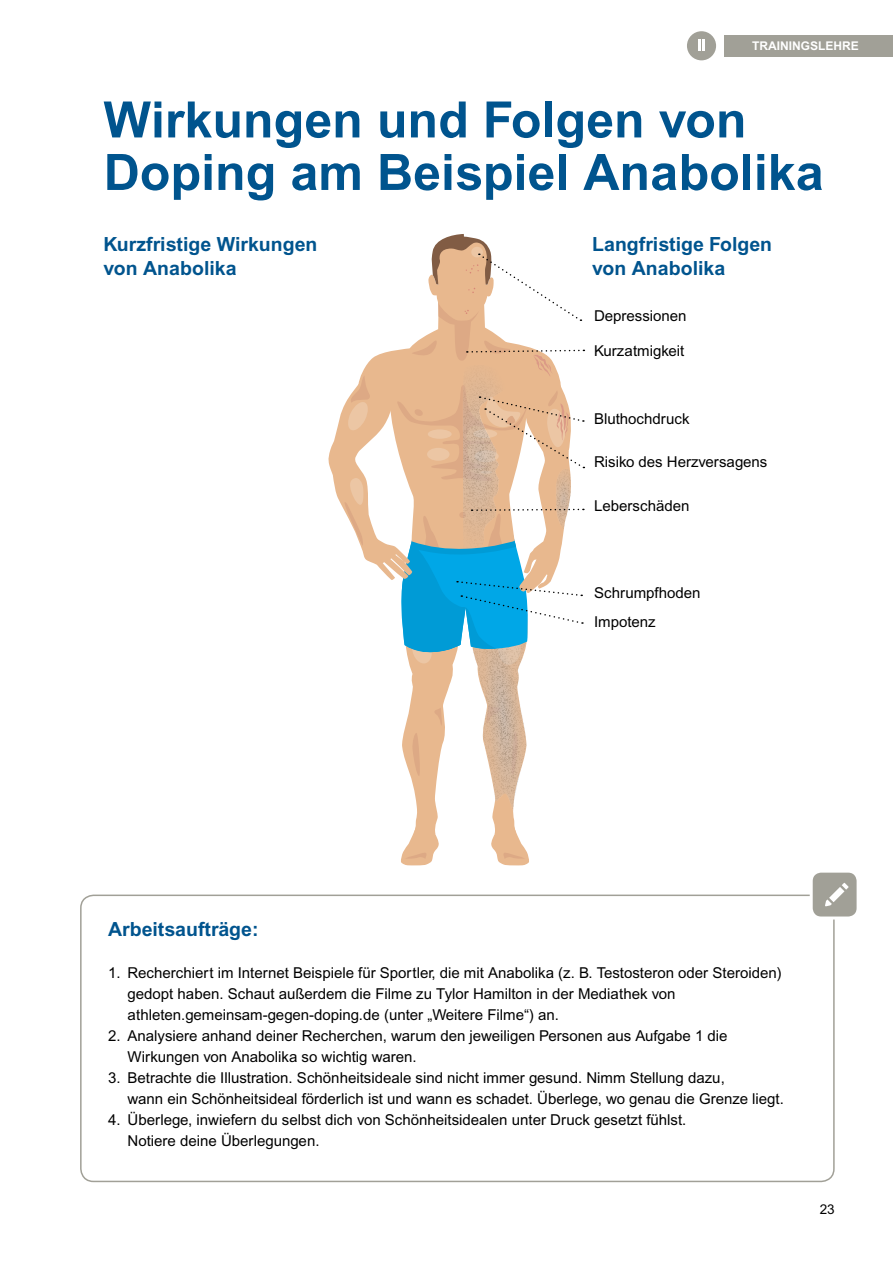
<style>
.page{position:relative;width:893px;height:1263px;background:#fff}
.page>*{position:absolute;margin:0;border:0;box-sizing:border-box;transform-origin:0 0}
.t1{font:700 50.25px/52.5px "Arial";color:#00548e}
.t2{font:700 19.5px/24px "Arial";color:#00548e}
.t3{font:15px/21px "Arial";color:#000}
.t4{font:13.5px "Arial";color:#000}
.t5{font:700 12px "Arial";color:#fff}
</style>
<div class="page">
<div style="left:80px;top:894px;width:755px;height:288px;border:2px solid #a1a097;border-radius:13px"></div>
<div style="left:811px;top:871px;width:47px;height:47px;background:#a1a097;border-radius:10px"></div>
<div style="left:810px;top:870px;width:50px;height:49px;border:3px solid #fff;border-radius:10px"></div>
<svg style="left:825px;top:883px;width:24px;height:23px"></svg>
<svg style="left:328px;top:234px;width:256px;height:632px"></svg>
<div style="left:725px;top:35px;width:168px;height:21px;background:#a1a097"></div>
<div style="left:687px;top:31px;width:29px;height:29px;background:#a1a097;border-radius:50%"></div>
<svg style="left:698px;top:39px;width:7px;height:12px"></svg>
<p class="t5" style="left:752px;top:39px;width:108px">TRAININGSLEHRE</p>
<h1 class="t1" style="left:104px;top:93px;width:721px">Wirkungen und Folgen von<br>Doping am Beispiel Anabolika</h1>
<h2 class="t2" style="left:104px;top:232px;width:215px">Kurzfristige Wirkungen von Anabolika</h2>
<h2 class="t2" style="left:592px;top:232px;width:181px">Langfristige Folgen von Anabolika</h2>
<p class="t3" style="left:594px;top:305px;width:94px">Depressionen</p>
<p class="t3" style="left:594px;top:340px;width:92px">Kurzatmigkeit</p>
<p class="t3" style="left:594px;top:408px;width:97px">Bluthochdruck</p>
<p class="t3" style="left:594px;top:452px;width:175px">Risiko des Herzversagens</p>
<p class="t3" style="left:594px;top:495px;width:97px">Leberschäden</p>
<p class="t3" style="left:594px;top:582px;width:108px">Schrumpfhoden</p>
<p class="t3" style="left:594px;top:611px;width:63px">Impotenz</p>
<h2 class="t2" style="left:108px;top:917px;width:152px">Arbeitsaufträge:</h2>
<p class="t3" style="left:128px;top:962px;width:655px;text-indent:-20px">1. Recherchiert im Internet Beispiele für Sportler, die mit Anabolika (z. B. Testosteron oder Steroiden) gedopt haben. Schaut außerdem die Filme zu Tylor Hamilton in der Mediathek von athleten.gemeinsam-gegen-doping.de (unter „Weitere Filme“) an.</p>
<p class="t3" style="left:128px;top:1025px;width:601px;text-indent:-20px">2. Analysiere anhand deiner Recherchen, warum den jeweiligen Personen aus Aufgabe 1 die<br>Wirkungen von Anabolika so wichtig waren.</p>
<p class="t3" style="left:128px;top:1067px;width:658px;text-indent:-20px">3. Betrachte die Illustration. Schönheitsideale sind nicht immer gesund. Nimm Stellung dazu,<br>wann ein Schönheitsideal förderlich ist und wann es schadet. Überlege, wo genau die Grenze liegt.</p>
<p class="t3" style="left:128px;top:1109px;width:560px;text-indent:-20px">4. Überlege, inwiefern du selbst dich von Schönheitsidealen unter Druck gesetzt fühlst.<br>Notiere deine Überlegungen.</p>
<p class="t4" style="left:820px;top:1201px;width:17px">23</p>
</div>
